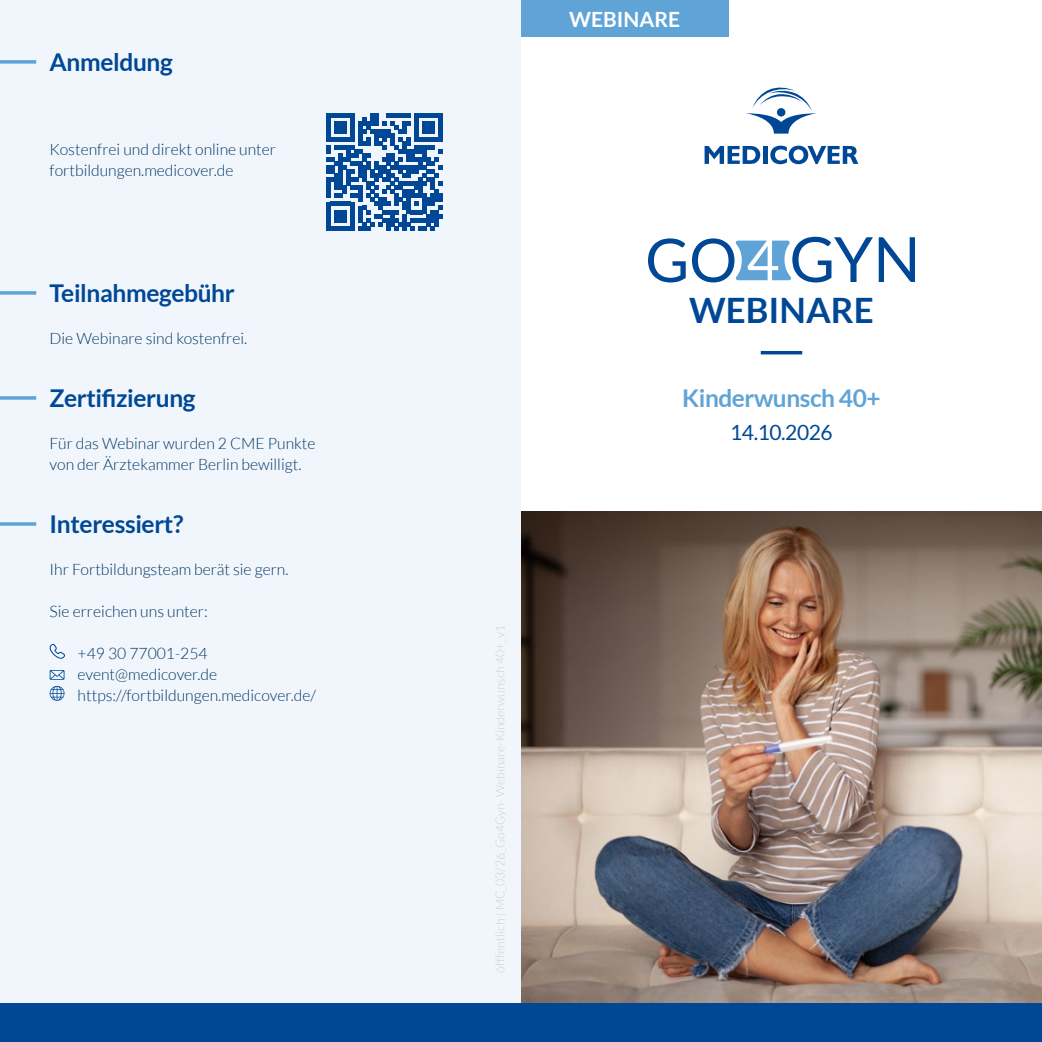
<style>
.page{position:relative;width:1042px;height:1042px;background:#fff}
.page>*{position:absolute;margin:0;border:0;box-sizing:border-box;transform-origin:0 0}
.t1{font:700 35px "Lato";color:#004896}
.t2{font:700 24.5px "Lato";letter-spacing:-.015em;color:#004896}
.t3{font:700 24.5px "Lato";letter-spacing:-.02em;color:#60a4d7}
.t4{font:21px "Lato";letter-spacing:-.02em;color:#004896}
.t5{font:700 21px "Lato";color:#fff}
.t6{font:300 15.75px/21px "Lato";color:#003564}
.t7{font:300 12.25px "Lato";color:#cfd0d0}
</style>
<div class="page">
<div style="left:0;top:1002px;width:536px;height:40px;background:#004896"></div>
<div style="left:506px;top:1002px;width:536px;height:40px;background:#004896"></div>
<div style="left:0;top:0;width:521px;height:1002px;background:#f1f6fc"></div>
<svg style="left:49px;top:644px;width:16px;height:15px"></svg>
<svg style="left:50px;top:670px;width:14px;height:10px"></svg>
<svg style="left:50px;top:686px;width:14px;height:15px"></svg>
<svg style="left:326px;top:113px;width:117px;height:117px"></svg>
<svg style="left:0;top:60px;width:36px;height:4px"></svg>
<svg style="left:0;top:291px;width:36px;height:4px"></svg>
<svg style="left:0;top:396px;width:36px;height:4px"></svg>
<svg style="left:0;top:522px;width:36px;height:4px"></svg>
<hr style="left:761px;top:351px;width:41px;height:3px;background:#004896">
<img style="left:521px;top:512px;width:521px;height:490px">
<svg style="left:648px;top:238px;width:38px;height:44px"></svg>
<svg style="left:692px;top:237px;width:223px;height:45px"></svg>
<div style="left:521px;top:0;width:207px;height:37px;background:#60a4d7"></div>
<svg style="left:704px;top:146px;width:56px;height:18px"></svg>
<hr style="left:763px;top:146px;width:4px;height:18px;background:#004896">
<svg style="left:770px;top:146px;width:88px;height:18px"></svg>
<svg style="left:746px;top:87px;width:70px;height:47px"></svg>
<h2 class="t2" style="left:50px;top:48px;width:125px">Anmeldung</h2>
<p class="t6" style="left:50px;top:139px;width:228px">Kostenfrei und direkt online unter fortbildungen.medicover.de</p>
<h2 class="t2" style="left:50px;top:279px;width:187px">Teilnahmegebühr</h2>
<p class="t6" style="left:50px;top:328px;width:199px">Die Webinare sind kostenfrei.</p>
<h2 class="t2" style="left:50px;top:384px;width:147px">Zertifizierung</h2>
<p class="t6" style="left:50px;top:433px;width:267px">Für das Webinar wurden 2 CME Punkte von der Ärztekammer Berlin bewilligt.</p>
<h2 class="t2" style="left:50px;top:510px;width:135px">Interessiert?</h2>
<p class="t6" style="left:50px;top:559px;width:240px">Ihr Fortbildungsteam berät sie gern.</p>
<p class="t6" style="left:50px;top:601px;width:160px">Sie erreichen uns unter:</p>
<p class="t6" style="left:78px;top:643px;width:240px">+49 30 77001-254 event@medicover.de https://fortbildungen.medicover.de/</p>
<h3 class="t5" style="left:569px;top:7px;width:113px">WEBINARE</h3>
<p class="t7" style="left:493px;top:972px;width:349px;rotate:-90deg">öfffentlich | MC_03/26_Go4Gyn- Webinare-Kinderwunsch 40+_v1</p>
<h1 class="t1" style="left:689px;top:290px;width:186px">WEBINARE</h1>
<h2 class="t3" style="left:682px;top:384px;width:200px">Kinderwunsch 40+</h2>
<h3 class="t4" style="left:730px;top:421px;width:104px">14.10.2026</h3>
</div>
